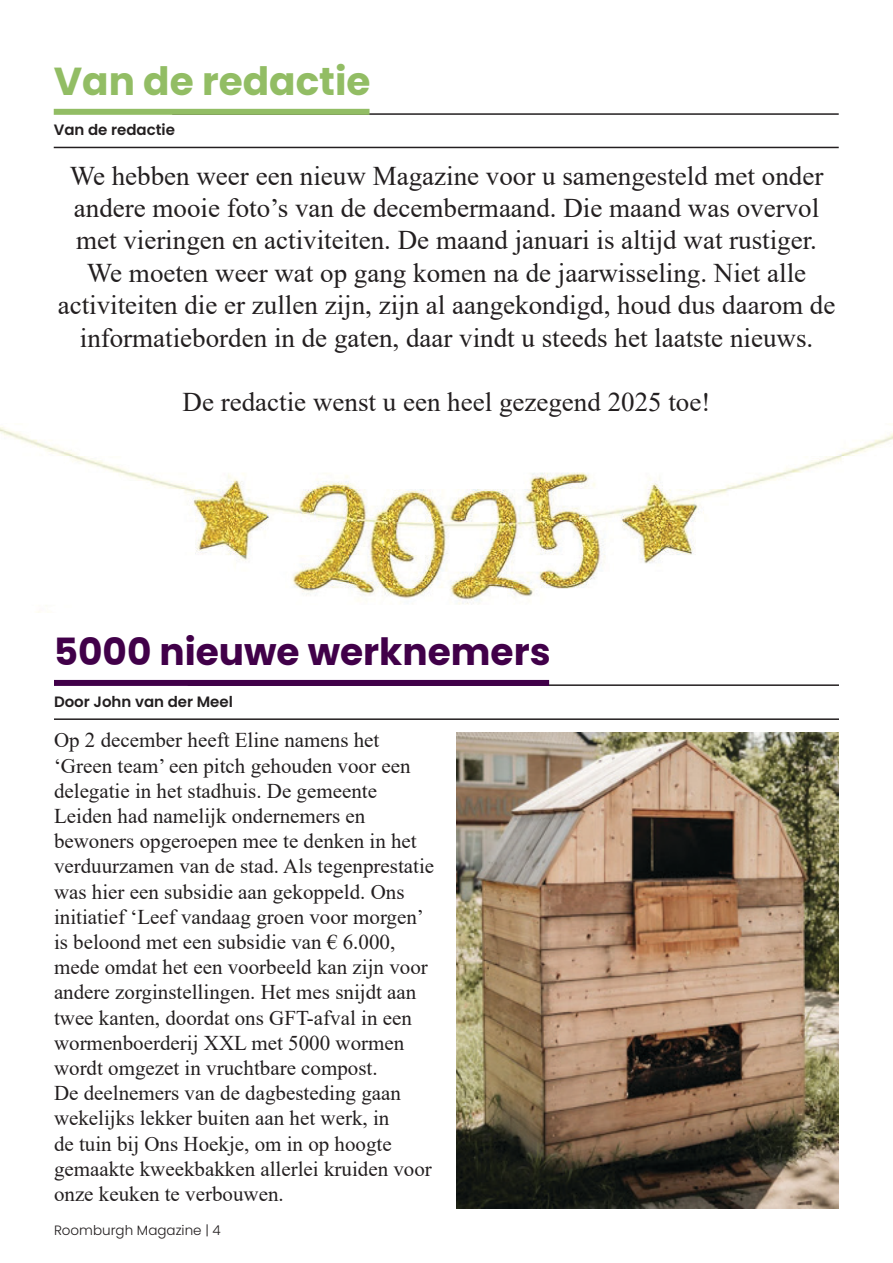
<style>
.page{position:relative;width:893px;height:1263px;background:#fff}
.page>*{position:absolute;margin:0;border:0;box-sizing:border-box;transform-origin:0 0}
.t1{font:700 39px "Poppins";color:#92bd64}
.t2{font:700 37.5px "Poppins";color:#410049}
.t3{font:27px/32.4px "Times New Roman";color:#231f20;text-align:center}
.t4{font:21px/25.2px "Times New Roman";color:#231f20}
.t5{font:600 15px "Poppins";color:#231f20}
.t6{font:300 13.5px "Poppins";color:#231f20}
</style>
<div class="page">
<hr style="left:188px;top:684px;width:651px;height:2px;background:#231f20">
<hr style="left:54px;top:718px;width:785px;height:2px;background:#231f20">
<div style="left:54px;top:680px;width:495px;height:6px;background:#410049"></div>
<hr style="left:54px;top:147px;width:785px;height:1px;background:#231f20">
<hr style="left:172px;top:113px;width:667px;height:2px;background:#231f20">
<div style="left:54px;top:109px;width:315px;height:6px;background:#92bd64"></div>
<img style="left:457px;top:733px;width:382px;height:476px">
<img style="left:0;top:427px;width:893px;height:185px">
<p class="t1" style="left:54px;top:59px;width:318px">Van de redactie</p>
<p class="t5" style="left:54px;top:121px;width:123px">Van de redactie</p>
<p class="t3" style="left:58px;top:158px;width:779px">We hebben weer een nieuw Magazine voor u samengesteld met onder andere mooie foto’s van de decembermaand. Die maand was overvol met vieringen en activiteiten. De maand januari is altijd wat rustiger.<br>We moeten weer wat op gang komen na de jaarwisseling. Niet alle activiteiten die er zullen zijn, zijn al aangekondigd, houd dus daarom de informatieborden in de gaten, daar vindt u steeds het laatste nieuws.</p>
<p class="t3" style="left:183px;top:385px;width:529px">De redactie wenst u een heel gezegend 2025 toe!</p>
<p class="t2" style="left:54px;top:630px;width:498px">5000 nieuwe werknemers</p>
<p class="t5" style="left:54px;top:693px;width:180px">Door John van der Meel</p>
<p class="t4" style="left:54px;top:727px;width:382px">Op 2 december heeft Eline namens het ‘Green team’ een pitch gehouden voor een delegatie in het stadhuis. De gemeente Leiden had namelijk ondernemers en bewoners opgeroepen mee te denken in het verduurzamen van de stad. Als tegenprestatie was hier een subsidie aan gekoppeld. Ons initiatief ‘Leef vandaag groen voor morgen’ is beloond met een subsidie van € 6.000, mede omdat het een voorbeeld kan zijn voor andere zorginstellingen. Het mes snijdt aan twee kanten, doordat ons GFT-afval in een wormenboerderij XXL met 5000 wormen wordt omgezet in vruchtbare compost.<br>De deelnemers van de dagbesteding gaan wekelijks lekker buiten aan het werk, in<br>de tuin bij Ons Hoekje, om in op hoogte gemaakte kweekbakken allerlei kruiden voor onze keuken te verbouwen.</p>
<p class="t6" style="left:54px;top:1222px;width:168px">Roomburgh Magazine | 4</p>
</div>
